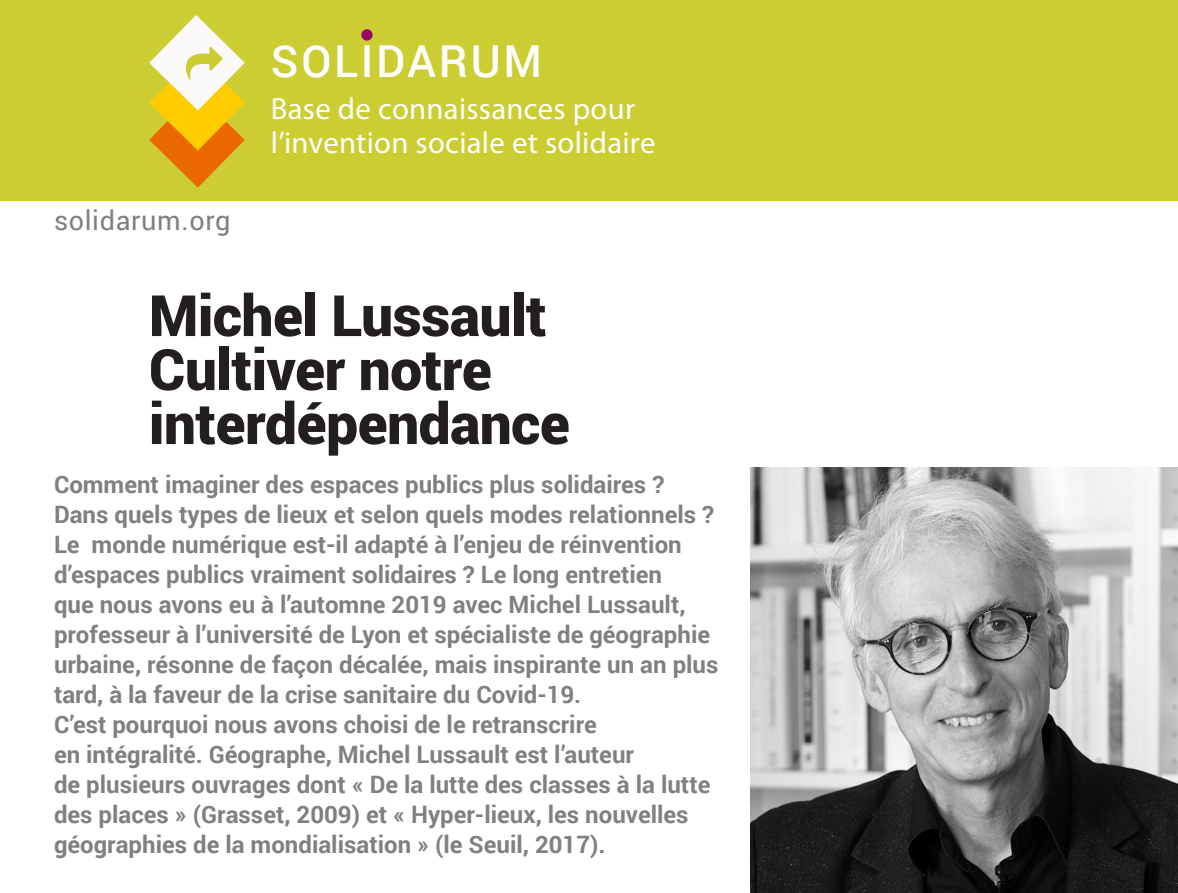
<style>
.page{position:relative;width:1178px;height:893px;background:#fff}
.page>*{position:absolute;margin:0;border:0;box-sizing:border-box;transform-origin:0 0}
.t1{font:900 57px/54px "Roboto";letter-spacing:-.01em;color:#231f20}
.t2{font:500 44.1px "Roboto";letter-spacing:.06em;color:#fff}
.t3{font:300 30.75px/34.5px "Roboto";letter-spacing:.01em;color:#fff}
.t4{font:27px "Roboto";letter-spacing:.025em;color:#808080}
.t5{font:700 24px/30px "Roboto";color:#808080}
</style>
<div class="page">
<img style="left:750px;top:468px;width:428px;height:425px">
<div style="left:0;top:0;width:1178px;height:200px;background:#cc3"></div>
<svg style="left:149px;top:15px;width:96px;height:173px"></svg>
<div style="left:361px;top:29px;width:12px;height:12px;background:#980667;border-radius:50%"></div>
<p class="t2" style="left:271px;top:30px;width:273px">SOLIDARUM</p>
<p class="t4" style="left:54px;top:201px;width:178px">solidarum.org</p>
<p class="t3" style="left:271px;top:91px;width:386px">Base de connaissances pour l’invention sociale et solidaire</p>
<p class="t1" style="left:149px;top:286px;width:399px">Michel Lussault</p>
<p class="t1" style="left:149px;top:340px;width:422px">Cultiver notre interdépendance</p>
<p class="t5" style="left:54px;top:468px;width:666px">Comment imaginer des espaces publics plus solidaires ?<br>Dans quels types de lieux et selon quels modes relationnels ?<br>Le monde numérique est-il adapté à l’enjeu de réinvention d’espaces publics vraiment solidaires ? Le long entretien<br>que nous avons eu à l’automne 2019 avec Michel Lussault, professeur à l’université de Lyon et spécialiste de géographie urbaine, résonne de façon décalée, mais inspirante un an plus tard, à la faveur de la crise sanitaire du Covid-19.<br>C’est pourquoi nous avons choisi de le retranscrire<br>en intégralité. Géographe, Michel Lussault est l’auteur<br>de plusieurs ouvrages dont « De la lutte des classes à la lutte des places » (Grasset, 2009) et « Hyper-lieux, les nouvelles géographies de la mondialisation » (le Seuil, 2017).</p>
</div>
